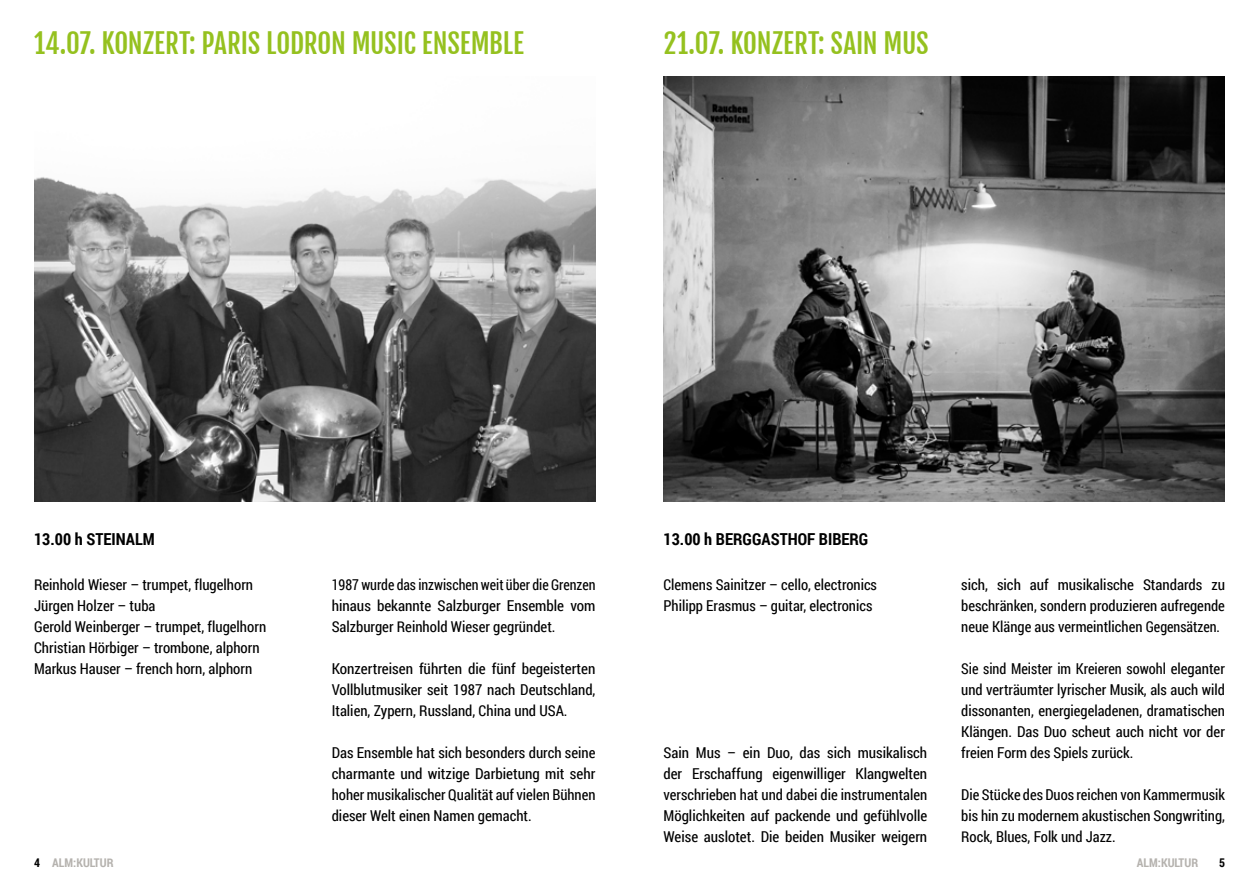
<style>
.page{position:relative;width:1259px;height:893px;background:#fff}
.page>*{position:absolute;margin:0;border:0;box-sizing:border-box;transform-origin:0 0}
.t1{font:27px "Fjalla One";letter-spacing:-.005em;color:#95c11f}
.t2{font:700 16.5px "Roboto Condensed";color:#000}
.t3{font:15px/21px "Roboto Condensed";color:#000;text-align:justify}
.t4{font:15px/21px "Roboto Condensed";color:#000;text-align:justify;scale:.95 1}
.t5{font:15px/21px "Roboto Condensed";color:#000;text-align:justify;scale:.93 1}
.t6{font:700 12px "Roboto Condensed";color:#b5b2ae}
.t7{font:700 12px "Roboto Condensed";color:#000}
.s1{color:#000}
</style>
<div class="page">
<img style="left:34px;top:177px;width:561px;height:325px">
<img style="left:663px;top:77px;width:562px;height:425px">
<h1 class="t1" style="left:34px;top:26px;width:491px">14.07. KONZERT: PARIS LODRON MUSIC ENSEMBLE</h1>
<h1 class="t1" style="left:663px;top:26px;width:267px">21.07. KONZERT: SAIN MUS</h1>
<p class="t2" style="left:34px;top:527px;width:122px">13.00 h STEINALM</p>
<p class="t2" style="left:663px;top:527px;width:206px">13.00 h BERGGASTHOF BIBERG</p>
<p class="t3" style="left:34px;top:573px;width:234px;text-align:left">Reinhold Wieser – trumpet, flugelhorn Jürgen Holzer – tuba<br>Gerold Weinberger – trumpet, flugelhorn Christian Hörbiger – trombone, alphorn Markus Hauser – french horn, alphorn</p>
<p class="t3" style="left:961px;top:573px;width:265px">sich, sich auf musikalische Standards zu beschränken, sondern produzieren aufregende neue Klänge aus vermeintlichen Gegensätzen.</p>
<p class="t5" style="left:332px;top:573px;width:285px">1987 wurde das inzwischen weit über die Grenzen hinaus bekannte Salzburger Ensemble vom Salzburger Reinhold Wieser gegründet.</p>
<p class="t3" style="left:332px;top:657px;width:265px">Konzertreisen führten die fünf begeisterten Vollblutmusiker seit 1987 nach Deutschland, Italien, Zypern, Russland, China und USA.</p>
<p class="t3" style="left:332px;top:741px;width:265px">Das Ensemble hat sich besonders durch seine charmante und witzige Darbietung mit sehr hoher musikalischer Qualität auf vielen Bühnen dieser Welt einen Namen gemacht.</p>
<p class="t3" style="left:663px;top:573px;width:215px">Clemens Sainitzer – cello, electronics<br>Philipp Erasmus – guitar, electronics</p>
<p class="t4" style="left:961px;top:657px;width:279px">Sie sind Meister im Kreieren sowohl eleganter und verträumter lyrischer Musik, als auch wild dissonanten, energiegeladenen, dramatischen Klängen. Das Duo scheut auch nicht vor der freien Form des Spiels zurück.</p>
<p class="t3" style="left:961px;top:783px;width:265px">Die Stücke des Duos reichen von Kammermusik bis hin zu modernem akustischen Songwriting, Rock, Blues, Folk und Jazz.</p>
<p class="t3" style="left:663px;top:741px;width:265px">Sain Mus – ein Duo, das sich musikalisch der Erschaffung eigenwilliger Klangwelten verschrieben hat und dabei die instrumentalen Möglichkeiten auf packende und gefühlvolle Weise auslotet. Die beiden Musiker weigern</p>
<p class="t6" style="left:34px;top:855px;width:81px"><span class="s1">4</span> ALM:KULTUR</p>
<p class="t6" style="left:1137px;top:855px;width:63px">ALM:KULTUR</p>
<p class="t7" style="left:1219px;top:855px;width:7px">5</p>
</div>
